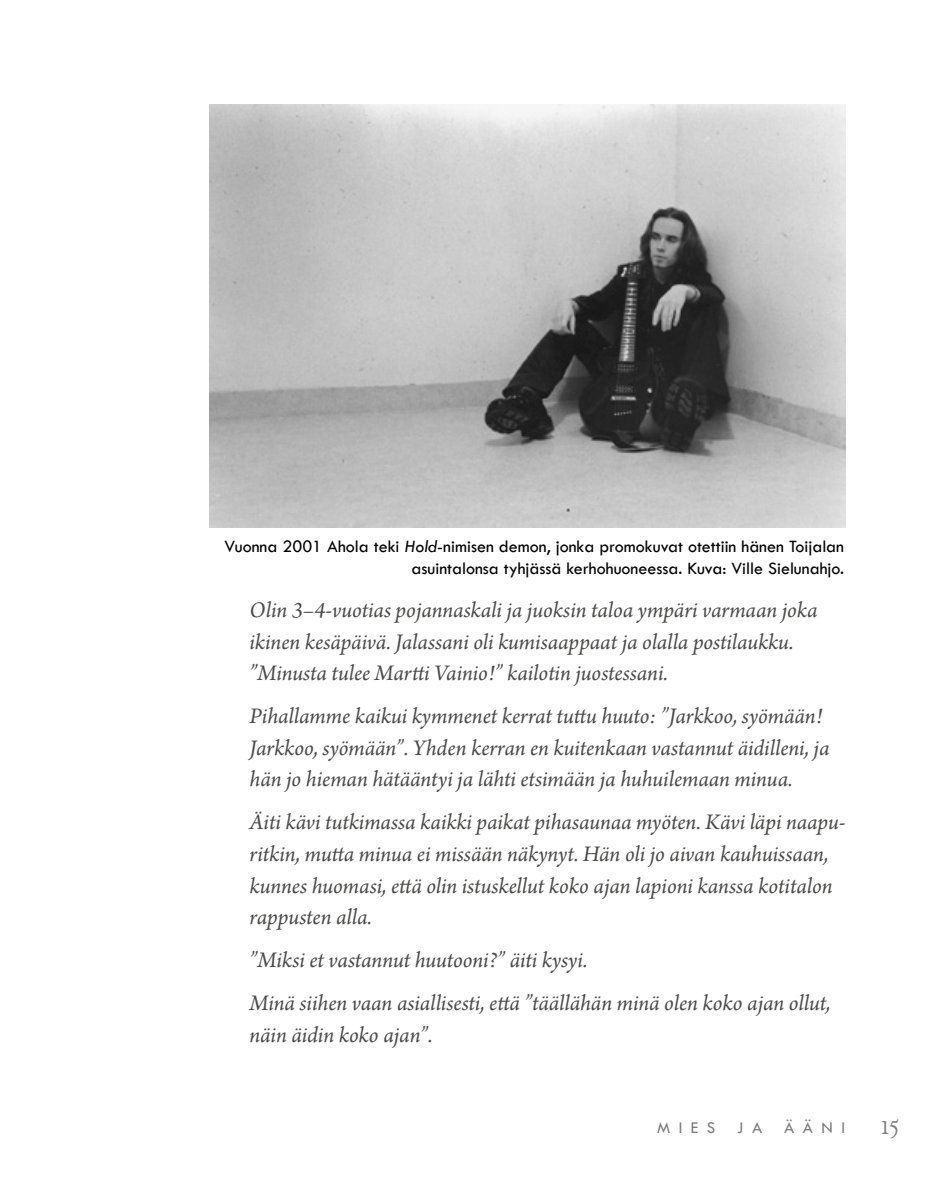
<style>
.page{position:relative;width:936px;height:1191px;background:#fff}
.page>*{position:absolute;margin:0;border:0;box-sizing:border-box;transform-origin:0 0}
.t1{font:italic 23.4px/31.6px "Arno Pro";letter-spacing:-.005em;color:#4b4b4a}
.t2{font:20px "Metamorphous";color:#7b7b7a;scale:.84 1}
.t3{font:18px/22px "Tw Cen";color:#000;text-align:right}
.t4{font:17px "Tw Cen";letter-spacing:.5em;color:#7b7b7a}
.s1{font-style:italic}
</style>
<div class="page">
<img style="left:210px;top:105px;width:635px;height:422px">
<p class="t3" style="left:224px;top:535px;width:621px">Vuonna 2001 Ahola teki <span class="s1">Hold</span>-nimisen demon, jonka promokuvat otettiin hänen Toijalan asuintalonsa tyhjässä kerhohuoneessa. Kuva: Ville Sielunahjo.</p>
<p class="t1" style="left:249px;top:595px;width:569px">Olin 3–4-vuotias pojannaskali ja juoksin taloa ympäri varmaan joka ikinen kesäpäivä. Jalassani oli kumisaappaat ja olalla postilaukku. ”Minusta tulee Martti Vainio!” kailotin juostessani.</p>
<p class="t1" style="left:249px;top:701px;width:581px">Pihallamme kaikui kymmenet kerrat tuttu huuto: ”Jarkkoo, syömään!<br>Jarkkoo, syömään”. Yhden kerran en kuitenkaan vastannut äidilleni, ja hän jo hieman hätääntyi ja lähti etsimään ja huhuilemaan minua.</p>
<p class="t1" style="left:249px;top:807px;width:597px">Äiti kävi tutkimassa kaikki paikat pihasaunaa myöten. Kävi läpi naapu&shy;ritkin, mutta minua ei missään näkynyt. Hän oli jo aivan kauhuissaan, kunnes huomasi, että olin istuskellut koko ajan lapioni kanssa kotitalon rappusten alla.</p>
<p class="t1" style="left:249px;top:940px;width:582px;line-height:43px">”Miksi et vastannut huutooni?” äiti kysyi.<br>Minä siihen vaan asiallisesti, että ”täällähän minä olen koko ajan ollut,</p>
<p class="t1" style="left:249px;top:1020px;width:184px">näin äidin koko ajan”.</p>
<p class="t4" style="left:657px;top:1117px;width:60px">MIES</p>
<p class="t4" style="left:737px;top:1117px;width:27px">J A</p>
<p class="t4" style="left:784px;top:1117px;width:63px">ÄÄNI</p>
<p class="t2" style="left:881px;top:1114px;width:23px">15</p>
</div>
